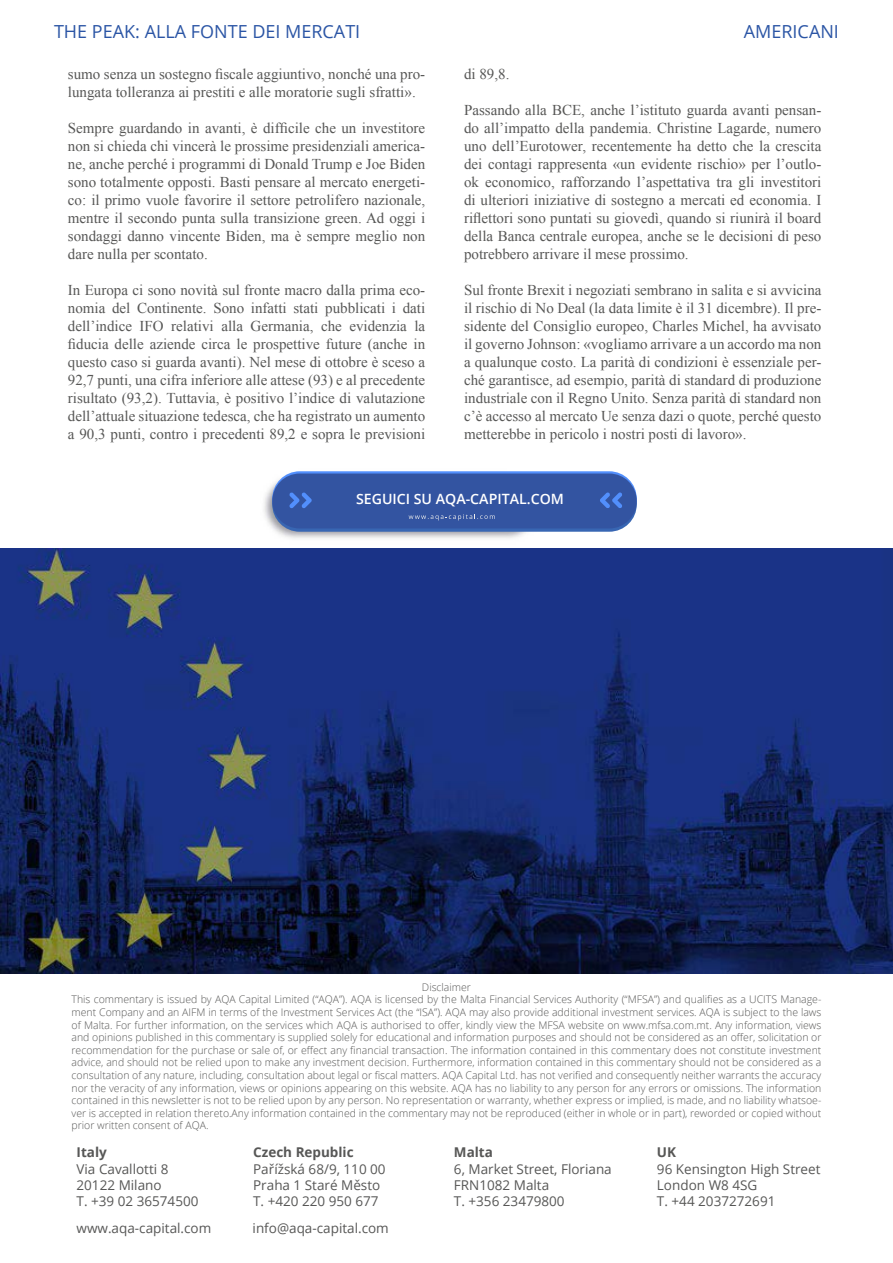
<style>
.page{position:relative;width:893px;height:1263px;background:#fff}
.page>*{position:absolute;margin:0;border:0;box-sizing:border-box;transform-origin:0 0}
.t1{font:18px "Open Sans";color:#2b55a5}
.t2{font:15px/18px "Times New Roman";color:#575756;text-align:justify}
.t3{font:600 14.1px "Open Sans";color:#fff}
.t4{font:13.5px/16.2px "Open Sans";color:#575756}
.t5{font:700 13.5px "Open Sans";color:#575756}
.t6{font:300 10.5px/12.6px "Open Sans";color:#575756}
</style>
<div class="page">
<img style="left:244px;top:472px;width:315px;height:77px">
<div style="left:272px;top:477px;width:365px;height:55px;background:#3866b3;border-radius:27px"></div>
<div style="left:272px;top:471px;width:365px;height:55px;background:#528ffc;border-radius:27px"></div>
<div style="left:272px;top:473px;width:365px;height:55px;background:#3354a1;border-radius:27px"></div>
<svg style="left:409px;top:514px;width:86px;height:6px"></svg>
<svg style="left:289px;top:492px;width:23px;height:16px"></svg>
<svg style="left:600px;top:492px;width:22px;height:16px"></svg>
<img style="left:1px;top:549px;width:892px;height:424px">
<p class="t1" style="left:54px;top:19px;width:308px">THE PEAK: ALLA FONTE DEI MERCATI</p>
<p class="t1" style="left:744px;top:19px;width:97px">AMERICANI</p>
<p class="t2" style="left:68px;top:65px;width:359px">sumo senza un sostegno fiscale aggiuntivo, nonché una pro&shy;lungata tolleranza ai prestiti e alle moratorie sugli sfratti».</p>
<p class="t2" style="left:68px;top:119px;width:359px">Sempre guardando in avanti, è difficile che un investitore non si chieda chi vincerà le prossime presidenziali america&shy;ne, anche perché i programmi di Donald Trump e Joe Biden sono totalmente opposti. Basti pensare al mercato energeti&shy;co: il primo vuole favorire il settore petrolifero nazionale, mentre il secondo punta sulla transizione green. Ad oggi i sondaggi danno vincente Biden, ma è sempre meglio non dare nulla per scontato.</p>
<p class="t2" style="left:68px;top:281px;width:359px">In Europa ci sono novità sul fronte macro dalla prima eco&shy;nomia del Continente. Sono infatti stati pubblicati i dati dell’indice IFO relativi alla Germania, che evidenzia la fiducia delle aziende circa le prospettive future (anche in questo caso si guarda avanti). Nel mese di ottobre è sceso a 92,7 punti, una cifra inferiore alle attese (93) e al precedente risultato (93,2). Tuttavia, è positivo l’indice di valutazione dell’attuale situazione tedesca, che ha registrato un aumento a 90,3 punti, contro i precedenti 89,2 e sopra le previsioni</p>
<p class="t2" style="left:464px;top:65px;width:47px">di 89,8.</p>
<p class="t2" style="left:464px;top:101px;width:359px">Passando alla BCE, anche l’istituto guarda avanti pensan&shy;do all’impatto della pandemia. Christine Lagarde, numero uno dell’Eurotower, recentemente ha detto che la crescita dei contagi rappresenta «un evidente rischio» per l’outlo&shy;ok economico, rafforzando l’aspettativa tra gli investitori di ulteriori iniziative di sostegno a mercati ed economia. I riflettori sono puntati su giovedì, quando si riunirà il board della Banca centrale europea, anche se le decisioni di peso potrebbero arrivare il mese prossimo.</p>
<p class="t2" style="left:464px;top:281px;width:359px">Sul fronte Brexit i negoziati sembrano in salita e si avvicina il rischio di No Deal (la data limite è il 31 dicembre). Il pre&shy;sidente del Consiglio europeo, Charles Michel, ha avvisato il governo Johnson: «vogliamo arrivare a un accordo ma non a qualunque costo. La parità di condizioni è essenziale per&shy;ché garantisce, ad esempio, parità di standard di produzione industriale con il Regno Unito. Senza parità di standard non c’è accesso al mercato Ue senza dazi o quote, perché questo metterebbe in pericolo i nostri posti di lavoro».</p>
<p class="t3" style="left:356px;top:489px;width:209px">SEGUICI SU AQA-CAPITAL.COM</p>
<p class="t6" style="left:72px;top:980px;width:751px;text-indent:350px">Disclaimer<br>This commentary is issued by AQA Capital Limited (“AQA”). AQA is licensed by the Malta Financial Services Authority (“MFSA”) and qualifies as a UCITS Manage&shy;ment Company and an AIFM in terms of the Investment Services Act (the “ISA”). AQA may also provide additional investment services. AQA is subject to the laws of Malta. For further information, on the services which AQA is authorised to offer, kindly view the MFSA website on www.mfsa.com.mt. Any information, views and opinions published in this commentary is supplied solely for educational and information purposes and should not be considered as an offer, solicitation or recommendation for the purchase or sale of, or effect any financial transaction. The information contained in this commentary does not constitute investment advice, and should not be relied upon to make any investment decision. Furthermore, information contained in this commentary should not be considered as a consultation of any nature, including, consultation about legal or fiscal matters. AQA Capital Ltd. has not verified and consequently neither warrants the accuracy nor the veracity of any information, views or opinions appearing on this website. AQA has no liability to any person for any errors or omissions. The information contained in this newsletter is not to be relied upon by any person. No representation or warranty, whether express or implied, is made, and no liability whatsoe&shy;ver is accepted in relation thereto.Any information contained in the commentary may not be reproduced (either in whole or in part), reworded or copied without prior written consent of AQA.</p>
<p class="t5" style="left:77px;top:1143px;width:32px">Italy</p>
<p class="t4" style="left:77px;top:1160px;width:123px">Via Cavallotti 8<br>20122 Milano<br>T. +39 02 36574500</p>
<p class="t5" style="left:253px;top:1143px;width:102px">Czech Republic</p>
<p class="t4" style="left:253px;top:1160px;width:134px">Pařížská 68/9, 110 00<br>Praha 1 Staré Město<br>T. +420 220 950 677</p>
<p class="t4" style="left:77px;top:1219px;width:136px">www.aqa-capital.com</p>
<p class="t4" style="left:253px;top:1219px;width:138px">info@aqa-capital.com</p>
<p class="t5" style="left:454px;top:1143px;width:41px">Malta</p>
<p class="t4" style="left:454px;top:1160px;width:159px">6, Market Street, Floriana<br>FRN1082 Malta<br>T. +356 23479800</p>
<p class="t5" style="left:657px;top:1143px;width:21px">UK</p>
<p class="t4" style="left:657px;top:1160px;width:165px">96 Kensington High Street<br>London W8 4SG<br>T. +44 2037272691</p>
</div>
